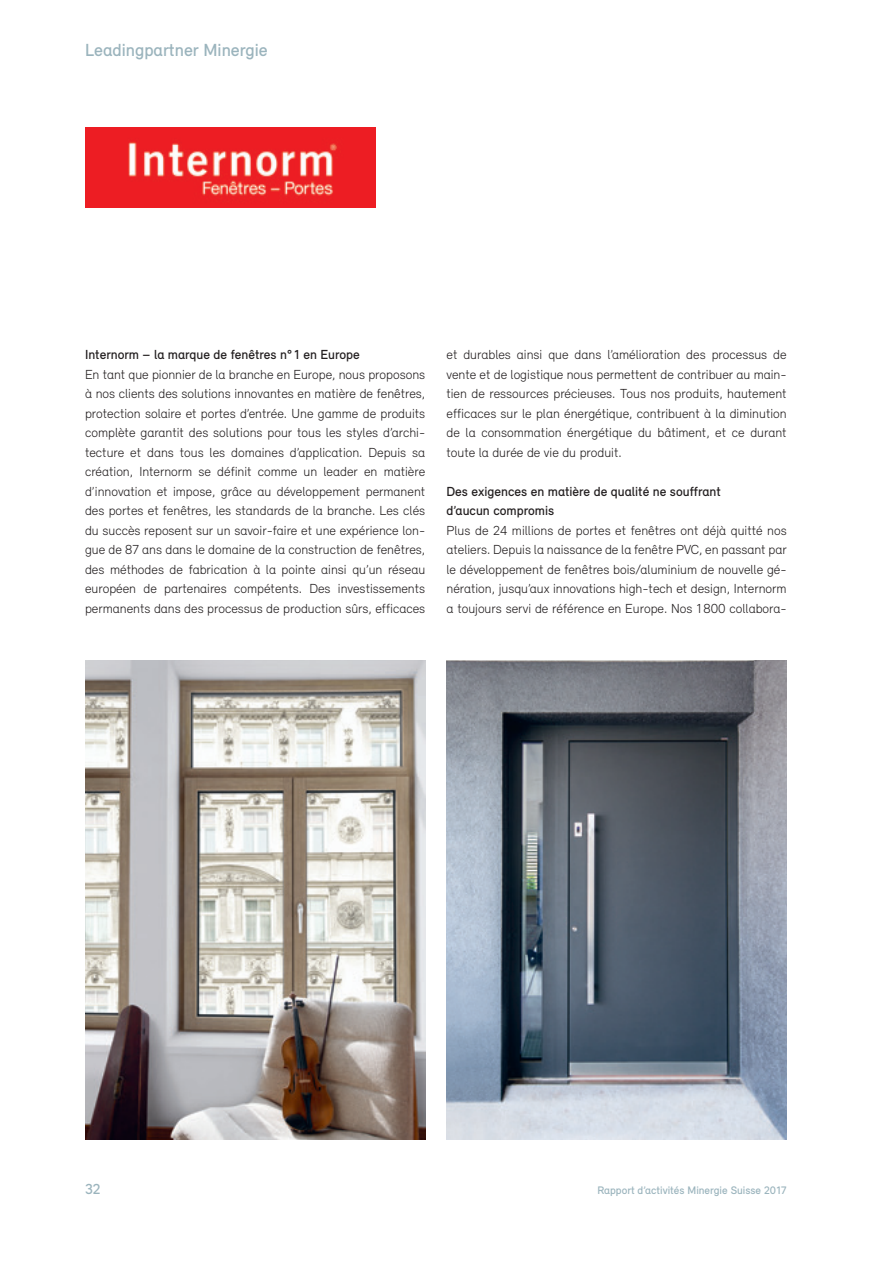
<style>
.page{position:relative;width:893px;height:1263px;background:#fff}
.page>*{position:absolute;margin:0;border:0;box-sizing:border-box;transform-origin:0 0}
.t1{font:500 18px "Relevant";color:#9bb4bd}
.t2{font:500 15px "Relevant";color:#9bb4bd}
.t3{font:300 13.5px/19.5px "Relevant";color:#231f20;text-align:justify}
.t4{font:500 13.5px/19.5px "Relevant";color:#231f20}
.t5{font:500 11.25px "Relevant";color:#9bb4bd}
</style>
<div class="page">
<img style="left:85px;top:660px;width:340px;height:479px">
<img style="left:85px;top:128px;width:291px;height:79px">
<img style="left:446px;top:660px;width:341px;height:479px">
<h1 class="t1" style="left:85px;top:39px;width:184px">Leadingpartner Minergie</h1>
<p class="t4" style="left:85px;top:345px;width:276px">Internorm – la marque de fenêtres n° 1 en Europe</p>
<p class="t3" style="left:85px;top:364px;width:342px">En tant que pionnier de la branche en Europe, nous proposons à nos clients des solutions innovantes en matière de fenêtres, protection solaire et portes d’entrée. Une gamme de produits complète garantit des solutions pour tous les styles d’archi&shy;tecture et dans tous les domaines d’application. Depuis sa création, Internorm se définit comme un leader en matière d’innovation et impose, grâce au développement permanent des portes et fenêtres, les standards de la branche. Les clés du succès reposent sur un savoir-faire et une expérience lon&shy;gue de 87 ans dans le domaine de la construction de fenêtres, des méthodes de fabrication à la pointe ainsi qu’un réseau européen de partenaires compétents. Des investissements permanents dans des processus de production sûrs, efficaces</p>
<p class="t3" style="left:446px;top:344px;width:342px">et durables ainsi que dans l’amélioration des processus de vente et de logistique nous permettent de contribuer au main&shy;tien de ressources précieuses. Tous nos produits, hautement efficaces sur le plan énergétique, contribuent à la diminution de la consommation énergétique du bâtiment, et ce durant toute la durée de vie du produit.</p>
<p class="t4" style="left:446px;top:481px;width:276px">Des exigences en matière de qualité ne souffrant d’aucun compromis</p>
<p class="t3" style="left:446px;top:520px;width:342px">Plus de 24 millions de portes et fenêtres ont déjà quitté nos ateliers. Depuis la naissance de la fenêtre PVC, en passant par le développement de fenêtres bois/aluminium de nouvelle gé&shy;nération, jusqu’aux innovations high-tech et design, Internorm a toujours servi de référence en Europe. Nos 1800 collabora-</p>
<p class="t2" style="left:85px;top:1180px;width:17px">32</p>
<p class="t5" style="left:597px;top:1184px;width:191px">Rapport d’activités Minergie Suisse 2017</p>
</div>
